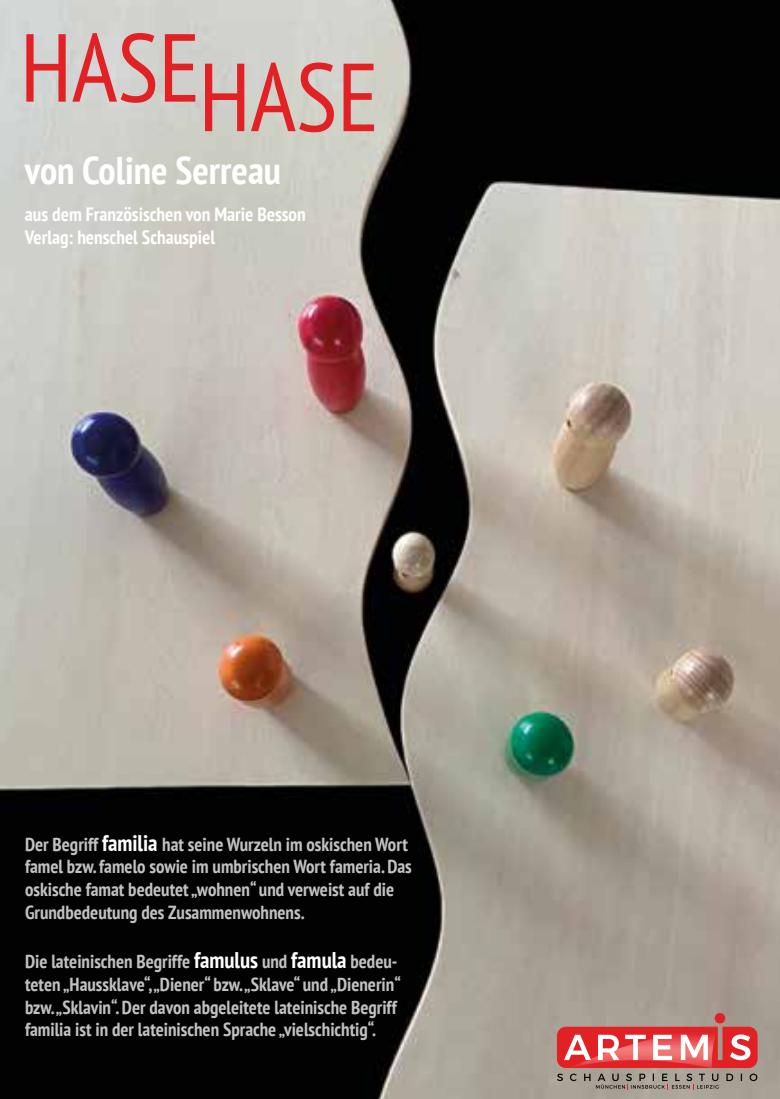
<style>
.page{position:relative;width:780px;height:1099px;background:#fff}
.page>*{position:absolute;margin:0;border:0;box-sizing:border-box;transform-origin:0 0}
.t1{font:condensed 96.25px "PT Sans";color:#e22125}
.t2{font:700 condensed 38.5px "PT Sans";color:#fff}
.t3{font:700 condensed 19.25px/23px "PT Sans";color:#fff}
.t4{font:700 condensed 19px/22.8px "PT Sans";color:#c2c1c0}
.s1{font-size:22.75px;color:#fff}
</style>
<div class="page">
<img style="left:0;top:0;width:780px;height:1098px">
<svg style="left:557px;top:1026px;width:200px;height:41px"></svg>
<div style="left:714px;top:1012px;width:11px;height:11px;background:#e22125;border-radius:50%"></div>
<svg style="left:557px;top:1073px;width:200px;height:16px;background:#928b81"></svg>
<h1 class="t1" style="left:20px;top:21px;width:360px">HASEHASE</h1>
<h2 class="t2" style="left:25px;top:144px;width:258px">von Coline Serreau</h2>
<p class="t3" style="left:25px;top:202px;width:282px">aus dem Französischen von Marie Besson<br>Verlag: henschel Schauspiel</p>
<p class="t4" style="left:25px;top:832px;width:388px">Der Begriff <span class="s1">familia</span> hat seine Wurzeln im oskischen Wort famel bzw. famelo sowie im umbrischen Wort fameria. Das oskische famat bedeutet „wohnen“ und verweist auf die Grundbedeutung des Zusammenwohnens.</p>
<p class="t4" style="left:25px;top:949px;width:377px">Die lateinischen Begriffe <span class="s1">famulus</span> und <span class="s1">famula</span> bedeu&shy;teten „Haussklave“, „Diener“ bzw. „Sklave“ und „Dienerin“ bzw. „Sklavin“. Der davon abgeleitete lateinische Begriff familia ist in der lateinischen Sprache „vielschichtig“.</p>
</div>
